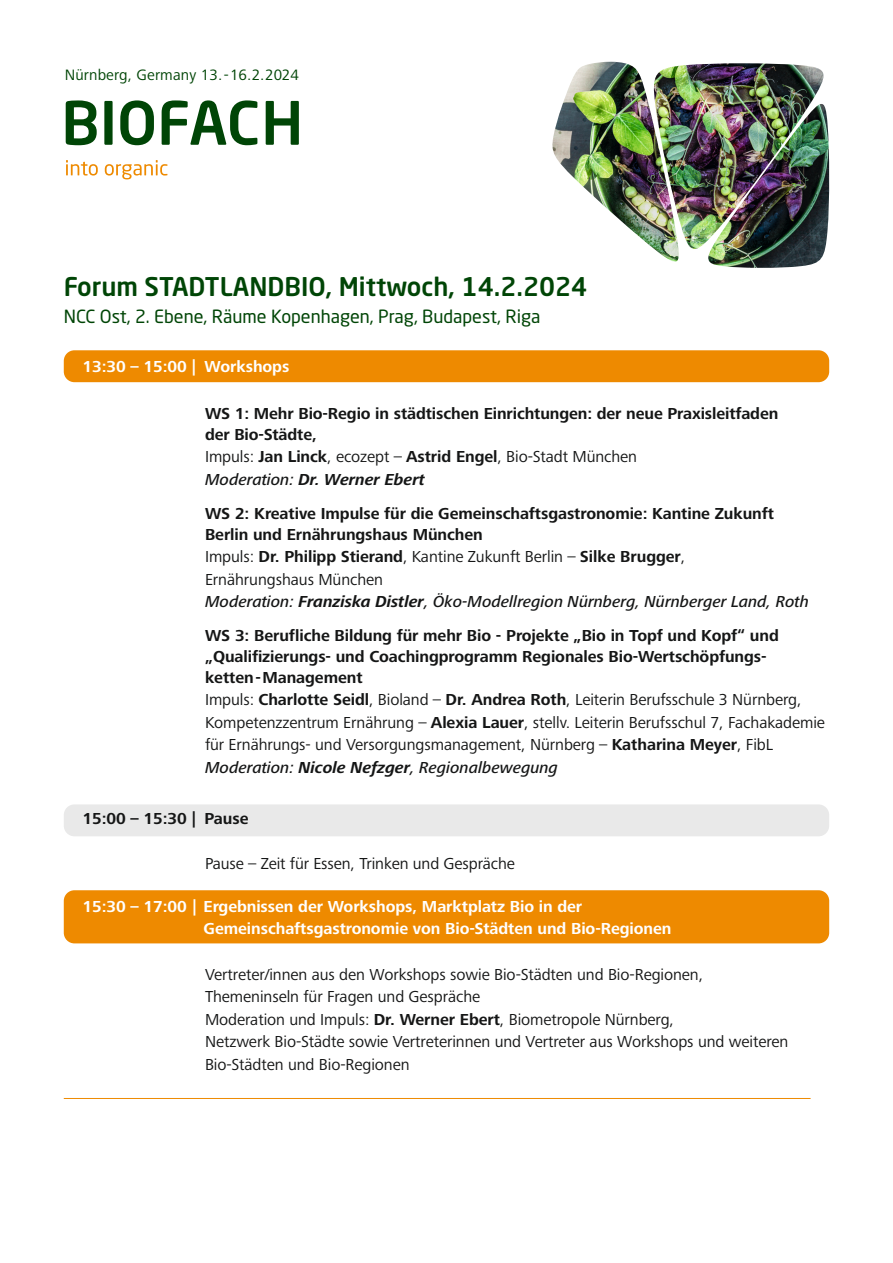
<style>
.page{position:relative;width:893px;height:1263px;background:#fff}
.page>*{position:absolute;margin:0;border:0;box-sizing:border-box;transform-origin:0 0}
.NM_As_BFjapan_Service_7_5p{font:500 25.5px "Neo Sans Pro";color:#004506}
.NM_As_BFjapan_Service_7_5p-2{font:18px "Neo Sans Pro";color:#004506}
.NM_As_BFjapan_Service_7_5p-3{font:16.5px/22.5px "Frutiger Next LTW1 G";letter-spacing:-.005em;color:#151616}
.NM_As_BFjapan_Service_7_5p-4{font:700 16.5px/21px "Frutiger Next LTW1 G";letter-spacing:-.005em;color:#151616}
.NM_As_BFjapan_Service_7_5p-5{font:italic 500 16.5px/22.5px "Frutiger Next LTW1 G";letter-spacing:-.005em;color:#151616}
.NM_As_BFjapan_Service_7_5p-6{font:700 16.5px/22.5px "Frutiger Next LTW1 G";letter-spacing:-.005em;color:#fff}
.NM_As_BFjapan_Titel_Datum_32p{font:15.6px "Frutiger Next LTW1 G";letter-spacing:.01em;color:#004506}
.s1{font-weight:700}
.s2{font-weight:500;font-style:italic}
.s3{font-weight:700;font-style:italic}
.s4{font-weight:400;font-style:normal}
.s5{font-weight:700;font-style:normal}
</style>
<div class="page">
<div style="left:64px;top:890px;width:765px;height:53px;background:#ee8a00;border-radius:11px"></div>
<div style="left:64px;top:350px;width:765px;height:32px;background:#ee8a00;border-radius:11px"></div>
<div style="left:64px;top:804px;width:765px;height:32px;background:#e9e9e9;border-radius:11px"></div>
<hr style="left:64px;top:1098px;width:135px;height:1px;background:#ee8a00">
<hr style="left:199px;top:1098px;width:612px;height:1px;background:#ee8a00">
<img style="left:552px;top:62px;width:278px;height:206px">
<svg style="left:66px;top:100px;width:31px;height:45px"></svg>
<div style="left:104px;top:101px;width:9px;height:44px;background:#004506"></div>
<svg style="left:120px;top:100px;width:34px;height:45px"></svg>
<svg style="left:162px;top:100px;width:95px;height:45px"></svg>
<svg style="left:266px;top:101px;width:33px;height:44px"></svg>
<svg style="left:66px;top:160px;width:101px;height:19px"></svg>
<p class="NM_As_BFjapan_Titel_Datum_32p" style="left:65px;top:66px;width:236px">Nürnberg, Germany 13.-16.2.2024</p>
<p class="NM_As_BFjapan_Service_7_5p" style="left:64px;top:270px;width:525px">Forum STADTLANDBIO, Mittwoch, 14.2.2024</p>
<p class="NM_As_BFjapan_Service_7_5p-2" style="left:64px;top:305px;width:478px">NCC Ost, 2. Ebene, Räume Kopenhagen, Prag, Budapest, Riga</p>
<p class="NM_As_BFjapan_Service_7_5p-6" style="left:83px;top:355px;width:208px">13:30 – 15:00 | Workshops</p>
<p class="NM_As_BFjapan_Service_7_5p-4" style="left:205px;top:403px;width:575px">WS 1: Mehr Bio-Regio in städtischen Einrichtungen: der neue Praxisleitfaden der Bio-Städte,</p>
<p class="NM_As_BFjapan_Service_7_5p-3" style="left:205px;top:446px;width:434px">Impuls: <span class="s1">Jan Linck</span>, ecozept – <span class="s1">Astrid Engel</span>, Bio-Stadt München<br><span class="s2">Moderation:</span> <span class="s3">Dr. Werner Ebert</span></p>
<p class="NM_As_BFjapan_Service_7_5p-4" style="left:205px;top:503px;width:570px">WS 2: Kreative Impulse für die Gemeinschaftsgastronomie: Kantine Zukunft<br>Berlin und Ernährungshaus München</p>
<p class="NM_As_BFjapan_Service_7_5p-5" style="left:205px;top:546px;width:605px"><span class="s4">Impuls:</span> <span class="s5">Dr. Philipp Stierand</span><span class="s4">, Kantine Zukunft Berlin –</span> <span class="s5">Silke Brugger</span><span class="s4">,<br>Ernährungshaus München<br></span>Moderation: <span class="s1">Franziska Distler</span>, Öko-Modellregion Nürnberg, Nürnberger Land, Roth</p>
<p class="NM_As_BFjapan_Service_7_5p-4" style="left:205px;top:625px;width:575px">WS 3: Berufliche Bildung für mehr Bio - Projekte „Bio in Topf und Kopf“ und „Qualifizierungs- und Coachingprogramm Regionales Bio-Wertschöpfungs&shy;ketten-Management</p>
<p class="NM_As_BFjapan_Service_7_5p-3" style="left:205px;top:689px;width:622px">Impuls: <span class="s1">Charlotte Seidl</span>, Bioland – <span class="s1">Dr. Andrea Roth</span>, Leiterin Berufsschule 3 Nürnberg, Kompetenzzentrum Ernährung – <span class="s1">Alexia Lauer</span>, stellv. Leiterin Berufsschul 7, Fachakademie für Ernährungs- und Versorgungsmanagement, Nürnberg – <span class="s1">Katharina Meyer</span>, FibL <span class="s2">Moderation:</span> <span class="s3">Nicole Nefzger</span><span class="s2">, Regionalbewegung</span></p>
<p class="NM_As_BFjapan_Service_7_5p-4" style="left:83px;top:809px;width:167px">15:00 – 15:30 | Pause</p>
<p class="NM_As_BFjapan_Service_7_5p-3" style="left:205px;top:852px;width:312px">Pause – Zeit für Essen, Trinken und Gespräche</p>
<p class="NM_As_BFjapan_Service_7_5p-6" style="left:204px;top:895px;width:469px;text-indent:-121px">15:30 – 17:00 | Ergebnissen der Workshops, Marktplatz Bio in der<br>Gemeinschaftsgastronomie von Bio-Städten und Bio-Regionen</p>
<p class="NM_As_BFjapan_Service_7_5p-3" style="left:205px;top:964px;width:500px">Vertreter/innen aus den Workshops sowie Bio-Städten und Bio-Regionen,<br>Themeninseln für Fragen und Gespräche</p>
<p class="NM_As_BFjapan_Service_7_5p-3" style="left:205px;top:1009px;width:585px">Moderation und Impuls: <span class="s1">Dr. Werner Ebert</span>, Biometropole Nürnberg,<br>Netzwerk Bio-Städte sowie Vertreterinnen und Vertreter aus Workshops und weiteren<br>Bio-Städten und Bio-Regionen</p>
</div>
